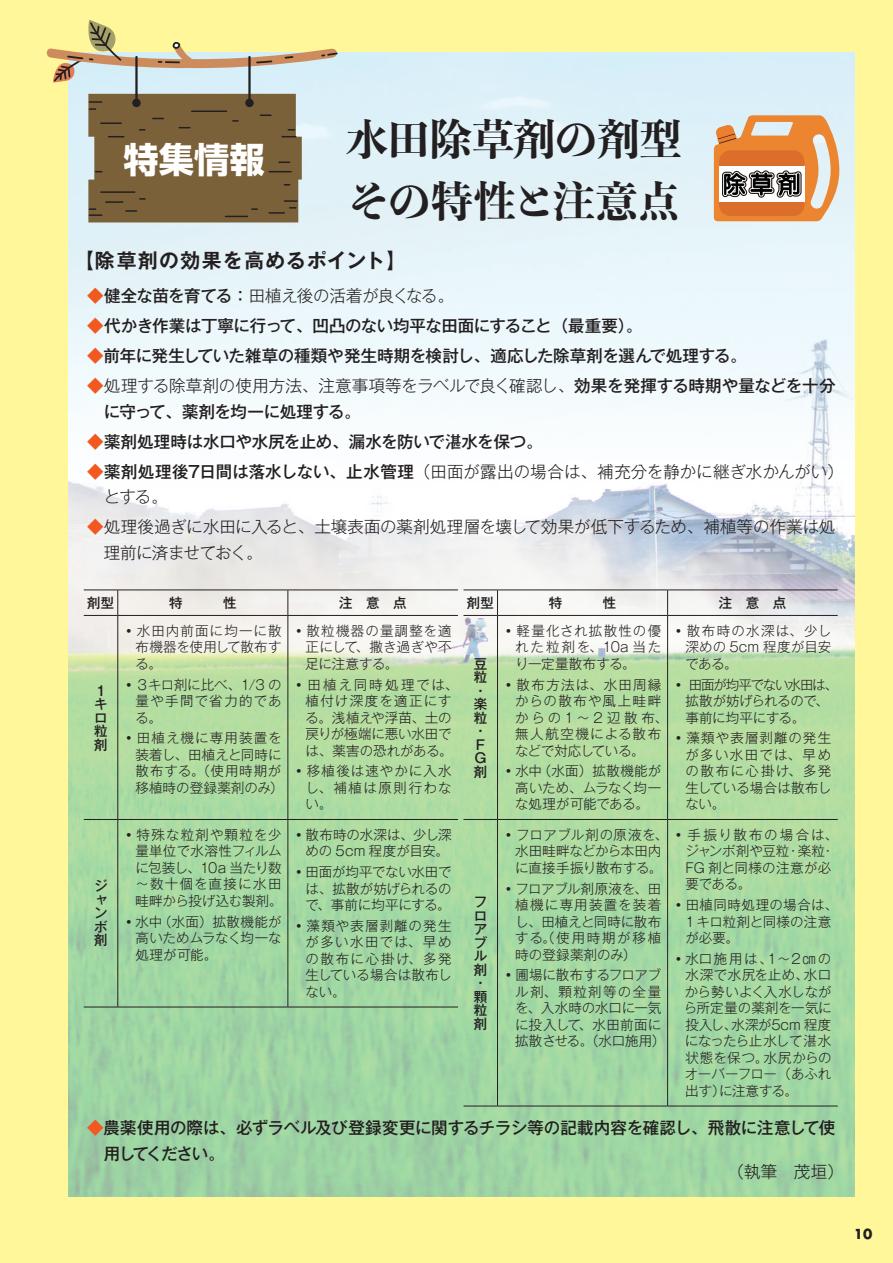
<style>
.page{position:relative;width:893px;height:1263px;background:#fff79a}
.page>*{position:absolute;margin:0;border:0;box-sizing:border-box;transform-origin:0 0}
.t1{font:42.45px/61.3px "P Bunkyu Md Min Std EB";letter-spacing:-.005em;color:#231f20}
.t2{font:700 35.25px "UD Shin Go NT Pr 6 N";color:#fff}
.t3{font:700 19.8px "Gothic MB101 Pr 6 N De";letter-spacing:.055em;color:#231f20}
.t4{font:500 16.5px/25.5px "Gothic MB101 Pr 6 N";letter-spacing:-.02em;color:#231f20}
.t5{font:300 16.5px/25.5px "Gothic MB101 Pr 6 N";letter-spacing:-.005em;color:#231f20}
.t6{font:300 13.5px/16.5px "Gothic MB101 Pr 6 N";letter-spacing:.015em;color:#231f20;text-align:justify}
.t7{font:300 13.5px/16.5px "Gothic MB101 Pr 6 N";letter-spacing:.085em;color:#231f20}
.t8{font:500 13.5px/13.5px "Gothic MB101 Pr 6 N";color:#231f20}
.t9{font:300 13.5px/16.5px "Gothic MB101 Pr 6 N";letter-spacing:.045em;color:#231f20;text-align:right}
.t10{font:300 13.5px/16.5px "Gothic MB101 Pr 6 N";letter-spacing:-.05em;color:#231f20}
.t11{font:300 13.5px/16.5px "Gothic MB101 Pr 6 N";letter-spacing:-.015em;color:#231f20}
.t12{font:300 13.5px/16.5px "Gothic MB101 Pr 6 N";letter-spacing:-.01em;color:#231f20}
.t13{font:300 13.5px/16.5px "Gothic MB101 Pr 6 N";letter-spacing:-.02em;color:#231f20}
.t14{font:300 13.5px/16.5px "Gothic MB101 Pr 6 N";letter-spacing:-.005em;color:#231f20}
.t15{font:300 13.5px/16.5px "Gothic MB101 Pr 6 N";letter-spacing:.075em;color:#231f20;text-align:right}
.t16{font:300 13.5px/16.5px "Gothic MB101 Pr 6 N";letter-spacing:-.03em;color:#231f20}
.t17{font:300 13.5px "Gothic MB101 Pr 6 N";letter-spacing:-.025em;color:#231f20}
.t18{font:300 13.5px "Gothic MB101 Pr 6 N";letter-spacing:.035em;color:#231f20}
.t19{font:13.5px "Futura Koyu";color:#231f20}
.s1{font-weight:500;color:#f15921}
.s2{font-weight:500}
.s3{color:#f15921}
.s4{font-weight:300}
</style>
<div class="page">
<img style="left:68px;top:52px;width:787px;height:1144px">
<svg style="left:714px;top:115px;width:125px;height:106px;background:#d39b6e"></svg>
<svg style="left:46px;top:20px;width:293px;height:63px"></svg>
<div style="left:88px;top:94px;width:214px;height:128px;background:#7b613a"></div>
<div style="left:133px;top:100px;width:7px;height:6px;background:#231f20;border-radius:50%"></div>
<div style="left:132px;top:99px;width:9px;height:8px;border:2px solid #231f20;border-radius:50%"></div>
<div style="left:246px;top:100px;width:7px;height:6px;background:#231f20;border-radius:50%"></div>
<div style="left:245px;top:99px;width:9px;height:8px;border:2px solid #231f20;border-radius:50%"></div>
<hr style="left:135px;top:57px;width:3px;height:46px;background:#231f20">
<hr style="left:248px;top:57px;width:3px;height:46px;background:#231f20">
<hr style="left:117px;top:616px;width:1px;height:203px;background:#231f20">
<hr style="left:288px;top:616px;width:1px;height:203px;background:#231f20">
<hr style="left:84px;top:819px;width:34px;height:1px;background:#231f20">
<hr style="left:118px;top:819px;width:170px;height:1px;background:#231f20">
<hr style="left:117px;top:820px;width:1px;height:187px;background:#231f20">
<hr style="left:288px;top:819px;width:170px;height:1px;background:#231f20">
<hr style="left:288px;top:820px;width:1px;height:187px;background:#231f20">
<hr style="left:84px;top:590px;width:34px;height:1px;background:#231f20">
<hr style="left:118px;top:590px;width:170px;height:1px;background:#231f20">
<svg style="left:117px;top:590px;width:1px;height:25px"></svg>
<hr style="left:288px;top:590px;width:170px;height:1px;background:#231f20">
<svg style="left:288px;top:590px;width:1px;height:25px"></svg>
<hr style="left:84px;top:615px;width:34px;height:1px;background:#231f20">
<hr style="left:118px;top:615px;width:170px;height:1px;background:#231f20">
<hr style="left:288px;top:615px;width:170px;height:1px;background:#231f20">
<hr style="left:84px;top:1007px;width:34px;height:1px;background:#231f20">
<hr style="left:118px;top:1007px;width:170px;height:1px;background:#231f20">
<hr style="left:288px;top:1007px;width:170px;height:1px;background:#231f20">
<hr style="left:463px;top:590px;width:34px;height:1px;background:#231f20">
<hr style="left:497px;top:590px;width:171px;height:1px;background:#231f20">
<svg style="left:497px;top:590px;width:1px;height:25px"></svg>
<hr style="left:668px;top:590px;width:170px;height:1px;background:#231f20">
<svg style="left:667px;top:590px;width:1px;height:25px"></svg>
<hr style="left:463px;top:615px;width:34px;height:1px;background:#231f20">
<hr style="left:497px;top:615px;width:171px;height:1px;background:#231f20">
<hr style="left:668px;top:615px;width:170px;height:1px;background:#231f20">
<hr style="left:497px;top:616px;width:1px;height:203px;background:#231f20">
<hr style="left:667px;top:616px;width:1px;height:203px;background:#231f20">
<hr style="left:463px;top:819px;width:34px;height:1px;background:#231f20">
<hr style="left:497px;top:819px;width:171px;height:1px;background:#231f20">
<hr style="left:497px;top:820px;width:1px;height:286px;background:#231f20">
<hr style="left:668px;top:819px;width:170px;height:1px;background:#231f20">
<hr style="left:667px;top:820px;width:1px;height:286px;background:#231f20">
<hr style="left:463px;top:1106px;width:34px;height:1px;background:#231f20">
<hr style="left:497px;top:1106px;width:171px;height:1px;background:#231f20">
<hr style="left:668px;top:1106px;width:170px;height:1px;background:#231f20">
<h2 class="t2" style="left:124px;top:131px;width:143px">特集情報</h2>
<h1 class="t1" style="left:346px;top:107px;width:338px">水田除草剤の剤型その特性と注意点</h1>
<h3 class="t3" style="left:74px;top:244px;width:334px">【除草剤の効果を高めるポイント【</h3>
<p class="t5" style="left:87px;top:282px;width:368px"><span class="s1">◆</span><span class="s2">健全な苗を育てる：</span>田植え後の活着が良くなる。</p>
<p class="t4" style="left:87px;top:312px;width:557px"><span class="s3">◆</span>代かき作業は丁寧に行って、凹凸のない均平な田面にすること（最重要。(</p>
<p class="t4" style="left:87px;top:342px;width:661px"><span class="s3">◆</span>前年に発生していた雑草の種類や発生時期を検討し、適応した除草剤を選んで処理する。</p>
<p class="t4" style="left:104px;top:372px;width:734px;text-indent:-16px"><span class="s3">◆</span><span class="s4">処理する除草剤の使用方法、注意事項等をラベルで良く確認し、</span>効果を発揮する時期や量などを十分に守って、薬剤を均一に処理する。</p>
<p class="t4" style="left:87px;top:428px;width:457px"><span class="s3">◆</span>薬剤処理時は水口や水尻を止め、漏水を防いで湛水を保つ。</p>
<p class="t5" style="left:104px;top:457px;width:742px;text-indent:-16px"><span class="s1">◆</span><span class="s2">薬剤処理後7日間は落水しない、止水管理</span>（田面が露出の場合は、補充分を静かに継ぎ水かんがい(とする。</p>
<p class="t5" style="left:104px;top:513px;width:733px;text-indent:-16px"><span class="s1">◆</span>処理後過ぎに水田に入ると、土壌表面の薬剤処理層を壊して効果が低下するため、補植等の作業は処理前に済ませておく。</p>
<p class="t8" style="left:87px;top:595px;width:29px">剤型</p>
<p class="t8" style="left:339px;top:595px;width:69px">注　意　点</p>
<p class="t8" style="left:467px;top:595px;width:29px">剤型</p>
<p class="t8" style="left:719px;top:595px;width:69px">注　意　点</p>
<p class="t8" style="left:94px;top:683px;width:10px">１</p>
<p class="t8" style="left:94px;top:696px;width:14px;text-align:justify">キロ粒剤</p>
<p class="t6" style="left:136px;top:621px;width:147px;text-indent:-14px">•水田内前面に均一に散布機器を使用して散布する。</p>
<p class="t6" style="left:136px;top:675px;width:147px;text-indent:-14px">•３キロ剤に比べ、1/3 の量や手間で省力的である。</p>
<p class="t6" style="left:136px;top:729px;width:150px;text-align:left;text-indent:-14px">•田植え機に専用装置を装着し、田植えと同時に散布する。（使用時期が移植時の登録薬剤のみ(</p>
<p class="t15" style="left:292px;top:621px;width:161px">•散粒機器の量調整を適、撒き過ぎや不</p>
<p class="t16" style="left:306px;top:638px;width:94px">正にして<br>足に注意する。</p>
<p class="t6" style="left:292px;top:675px;width:168px;text-align:center">•田植え同時処理では、植付け深度を適正にす<br>る。浅植えや浮苗、土の<br>戻りが極端に悪い水田で<br>は、薬害の恐れがある。</p>
<p class="t6" style="left:306px;top:762px;width:147px;text-indent:-14px">•移植後は速やかに入水し、補植は原則行わない。</p>
<p class="t8" style="left:474px;top:656px;width:14px">豆粒</p>
<p class="t8" style="left:474px;top:683px;width:9px">・</p>
<p class="t8" style="left:474px;top:696px;width:15px">楽粒</p>
<p class="t8" style="left:474px;top:723px;width:9px">・</p>
<p class="t8" style="left:474px;top:737px;width:14px">Ｆ<br>Ｇ剤</p>
<p class="t6" style="left:515px;top:621px;width:147px;text-indent:-14px">•軽量化され拡散性の優れた粒剤を、10a 当たり一定量散布する。</p>
<p class="t7" style="left:515px;top:675px;width:154px;text-indent:-14px">•散布方法は、水田周縁からの散布や風上畦畔からの1～2辺散布、無人航空機による散布などで対応している。</p>
<p class="t6" style="left:538px;top:762px;width:125px">（水面）拡散機能が</p>
<p class="t13" style="left:515px;top:762px;width:147px;text-indent:-14px">•水中<br>高いため、ムラなく均一な処理が可能である。</p>
<p class="t6" style="left:685px;top:621px;width:147px;text-indent:-14px">•散布時の水深は、少し深めの 5cm 程度が目安である。</p>
<p class="t10" style="left:685px;top:675px;width:154px;text-indent:-14px">• 田面が均平でない水田は、拡散が妨げられるので、事前に均平にする。</p>
<p class="t6" style="left:685px;top:729px;width:147px;text-indent:-14px">•藻類や表層剥離の発生が多い水田では、早めの散布に心掛け、多発生している場合は散布しない。</p>
<p class="t8" style="left:94px;top:879px;width:15px;text-align:justify">ジャンボ剤</p>
<p class="t6" style="left:136px;top:825px;width:149px;text-indent:-14px">•特殊な粒剤や顆粒を少量単位で水溶性フィルムに包装し、10a 当たり数～数十個を直接に水田畦畔から投げ込む製剤。</p>
<p class="t6" style="left:158px;top:912px;width:125px">（水面）拡散機能が</p>
<p class="t11" style="left:136px;top:912px;width:147px;text-indent:-14px">•水中<br>高いためムラなく均一な処理が可能。</p>
<p class="t6" style="left:292px;top:825px;width:161px;text-align:right">•散布時の水深は、少し深めの 5cm 程度が目安。</p>
<p class="t6" style="left:306px;top:862px;width:147px;text-indent:-14px">•田面が均平でない水田では、拡散が妨げられるので、事前に均平にする。</p>
<p class="t6" style="left:306px;top:916px;width:147px;text-indent:-14px">•藻類や表層剥離の発生が多い水田では、早めの散布に心掛け、多発生している場合は散布しない。</p>
<p class="t8" style="left:474px;top:894px;width:15px">フロアブル剤</p>
<p class="t8" style="left:474px;top:975px;width:9px">・</p>
<p class="t8" style="left:474px;top:989px;width:15px;text-align:justify">顆粒剤</p>
<p class="t6" style="left:515px;top:825px;width:324px;text-align:left;text-indent:-14px">•フロアブル剤の原液を、 •手振り散布の場合は、水田畦畔などから本田内<br>に直接手振り散布する。</p>
<p class="t9" style="left:502px;top:879px;width:161px">•フロアブル剤原液を、田植機に専用装置を装着し、田植えと同時に散布。（使用時期が移植</p>
<p class="t14" style="left:685px;top:842px;width:147px">ジャンボ剤や豆粒<br>FG 剤と同様の注意が必要である。</p>
<p class="t6" style="left:685px;top:895px;width:154px;text-align:left;text-indent:-14px">•田植同時処理の場合は、<br>1キロ粒剤と同様の注意が必要。</p>
<p class="t6" style="left:768px;top:949px;width:65px">1～2㎝の</p>
<p class="t6" style="left:798px;top:842px;width:29px">楽粒</p>
<p class="t6" style="left:787px;top:842px;width:15px">・</p>
<p class="t6" style="left:821px;top:842px;width:15px">・</p>
<p class="t6" style="left:515px;top:928px;width:123px">する<br>時の登録薬剤のみ(</p>
<p class="t6" style="left:502px;top:966px;width:161px;text-align:right">•圃場に散布するフロアブル剤、顆粒剤等の全量を、入水時の水口に一気、水田前面に</p>
<p class="t6" style="left:672px;top:949px;width:102px">•水口施用は、</p>
<p class="t18" style="left:685px;top:964px;width:125px">水深で水尻を止め、</p>
<p class="t12" style="left:685px;top:982px;width:148px">から勢いよく入水しなが</p>
<p class="t6" style="left:684px;top:999px;width:149px">ら所定量の薬剤を一気に</p>
<p class="t6" style="left:732px;top:1015px;width:101px">水深が5cm 程度</p>
<p class="t6" style="left:804px;top:966px;width:29px">水口</p>
<p class="t6" style="left:685px;top:1015px;width:53px">投入し、</p>
<p class="t11" style="left:685px;top:1032px;width:148px">になったら止水して湛水</p>
<p class="t6" style="left:764px;top:1048px;width:69px">水尻からの</p>
<p class="t12" style="left:515px;top:1015px;width:152px">に投入して<br>拡散させる。（水口施用(</p>
<p class="t6" style="left:685px;top:1048px;width:85px">状態を保つ。</p>
<p class="t17" style="left:685px;top:1063px;width:148px">オーバーフロー（あふれ</p>
<p class="t6" style="left:719px;top:1081px;width:80px">に注意する。</p>
<p class="t6" style="left:685px;top:1081px;width:42px">出す）</p>
<p class="t4" style="left:104px;top:1114px;width:733px;text-indent:-16px"><span class="s3">◆</span>農薬使用の際は、必ずラベル及び登録変更に関するチラシ等の記載内容を確認し、飛散に注意して使用してください。</p>
<p class="t5" style="left:728px;top:1157px;width:118px">（執筆　茂垣(</p>
<p class="t19" style="left:854px;top:1224px;width:20px">10</p>
</div>
